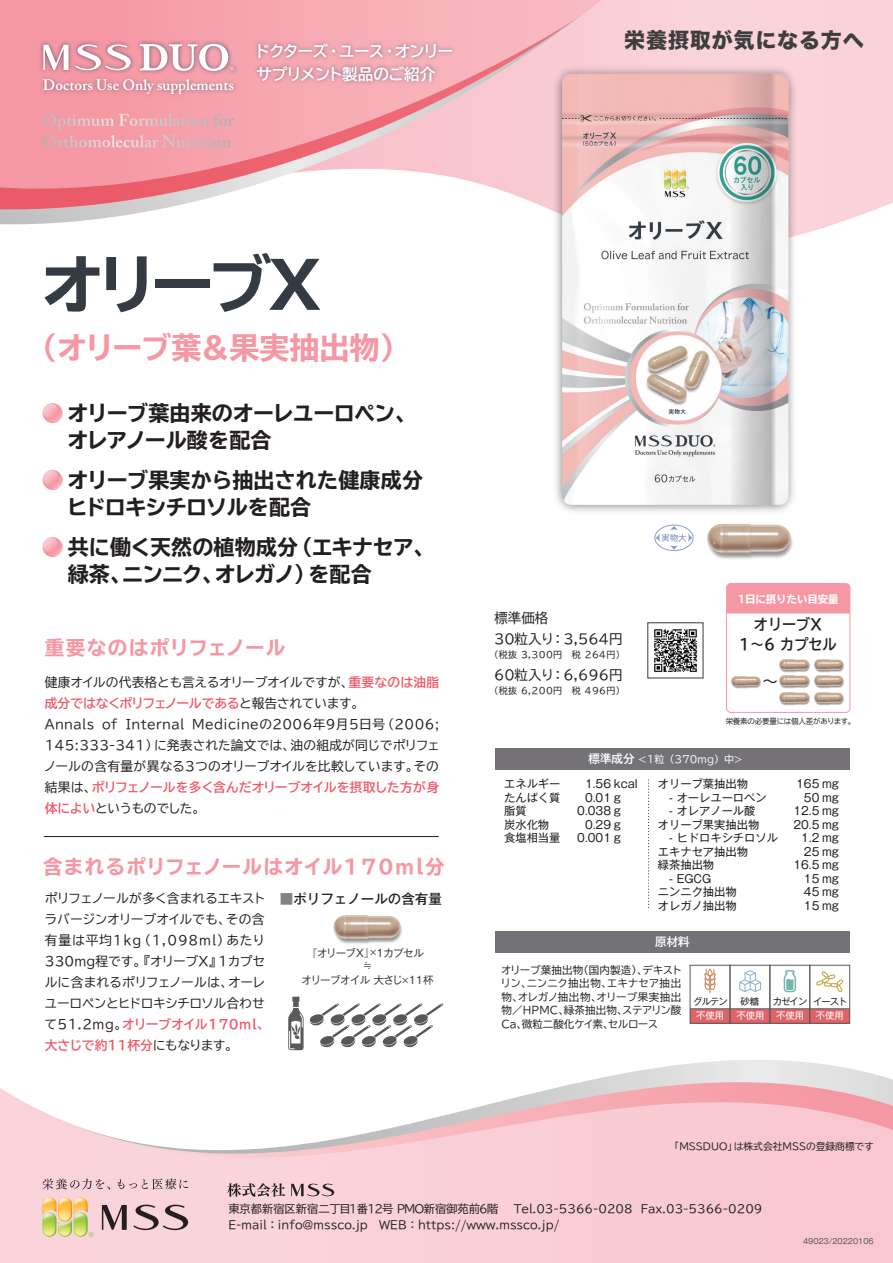
<style>
.page{position:relative;width:893px;height:1263px;background:#fff}
.page>*{position:absolute;margin:0;border:0;box-sizing:border-box;transform-origin:0 0}
.t1{font:700 expanded 63px "TBUD Go Std";letter-spacing:-.12em;color:#343b43}
.t2{font:700 expanded 30px "TBUD Go Std";color:#f598a3}
.t3{font:700 expanded 21px/27px "TBUD Go Std";letter-spacing:-.02em;color:#231f20}
.t4{font:700 expanded 21px/27px "TBUD Go Std";letter-spacing:.01em;color:#231f20}
.t5{font:21px "Hira Kaku Std W8";letter-spacing:.04em;color:#3e3e3f}
.t6{font:700 expanded 19.5px "TBUD Go Std";letter-spacing:.065em;color:#f598a3}
.t7{font:700 15.6px/22.5px "TBUD Go Std";letter-spacing:-.07em;color:#fff}
.t8{font:600 15px "Adobe Caslon Pro";color:#fff}
.t9{font:700 15px/19.5px "TBUD Go Std";color:#231f20;text-align:center;scale:.94 1}
.t10{font:15px "Hira Kaku Std W4";color:#231f20}
.t11{font:13.5px/21.1px "TBUD Go Std";color:#231f20}
.t12{font:500 13.5px "Gothic MB101 Pro";color:#231f20}
.t13{font:12.75px/21px "TBUD Go Std";letter-spacing:.005em;color:#231f20}
.t14{font:12.75px/21px "TBUD Go Std";letter-spacing:-.015em;color:#231f20}
.t15{font:700 11.55px "TBUD Go Std";color:#fff}
.t16{font:11.25px/13.5px "Gothic MB101 Pro";color:#231f20}
.t17{font:11.25px/16.2px "TBUD Go Std";color:#231f20}
.t18{font:10.5px/13.5px "TBUD Go Std";color:#231f20;text-align:justify}
.t19{font:10.5px "Gothic MB101 Pro";letter-spacing:-.07em;color:#3e3e3f}
.t20{font:10.5px "Gothic MB101 Pro";letter-spacing:-.09em;color:#3e3e3f}
.t21{font:700 expanded 10.5px "TBUD Go Std";letter-spacing:-.005em;color:#fff}
.t22{font:10.05px "TBUD Go Std";color:#fff}
.t23{font:9.75px "TBUD Go Std";color:#231f20}
.t24{font:9.3px "Gothic MB101 Pro";letter-spacing:-.1em;color:#231f20}
.t25{font:9.3px "Gothic MB101 Pro";color:#fff}
.t26{font:9px "TBUD Go Std";letter-spacing:.04em;color:#231f20}
.t27{font:9px "Gothic MB101 Pro";color:#3e3e3f}
.t28{font:7.5px "TBUD Go Std";letter-spacing:-.025em;color:#231f20}
.t29{font:7.5px "Gothic MB101 Pro";color:#57585a}
.s1{font-weight:700;color:#f05a67}
.s2{color:#808285}
.s3{font-size:9px}
.s4{font-weight:700;font-size:11.55px}
</style>
<div class="page">
<div style="left:602px;top:0;width:291px;height:234px;background:#fad3da"></div>
<svg style="left:0;top:212px;width:143px;height:13px"></svg>
<svg style="left:0;top:0;width:602px;height:212px;background:#f5b5bd"></svg>
<svg style="left:583px;top:1060px;width:310px;height:22px"></svg>
<svg style="left:0;top:1082px;width:893px;height:181px"></svg>
<svg style="left:227px;top:1183px;width:58px;height:14px"></svg>
<svg style="left:291px;top:1183px;width:43px;height:13px"></svg>
<div style="left:495px;top:932px;width:355px;height:21px;background:#747277"></div>
<div style="left:495px;top:749px;width:355px;height:21px;background:#747277"></div>
<svg style="left:43px;top:1178px;width:67px;height:12px"></svg>
<svg style="left:117px;top:1178px;width:71px;height:11px"></svg>
<img style="left:41px;top:1196px;width:49px;height:43px">
<svg style="left:102px;top:1204px;width:86px;height:26px;background:#b4999e"></svg>
<svg style="left:88px;top:1232px;width:6px;height:5px"></svg>
<div style="left:728px;top:583px;width:122px;height:30px;background:#f598a3"></div>
<div style="left:726px;top:583px;width:124px;height:130px;border:1px solid #f598a3;border-radius:4px"></div>
<img style="left:250px;top:37px;width:209px;height:79px">
<img style="left:36px;top:37px;width:205px;height:71px">
<svg style="left:140px;top:44px;width:94px;height:27px"></svg>
<svg style="left:43px;top:44px;width:88px;height:26px"></svg>
<svg style="left:43px;top:114px;width:191px;height:33px;background:#eca5ad"></svg>
<svg style="left:42px;top:404px;width:21px;height:19px"></svg>
<svg style="left:42px;top:470px;width:21px;height:20px"></svg>
<svg style="left:42px;top:537px;width:21px;height:20px"></svg>
<hr style="left:44px;top:836px;width:395px;height:1px;background:#231f20">
<img style="left:654px;top:629px;width:43px;height:44px">
<svg style="left:648px;top:780px;width:1px;height:128px"></svg>
<img style="left:548px;top:62px;width:254px;height:450px">
<img style="left:557px;top:70px;width:236px;height:439px">
<div style="left:690px;top:1009px;width:160px;height:14px;background:#df6367"></div>
<svg style="left:739px;top:970px;width:22px;height:22px"></svg>
<svg style="left:784px;top:970px;width:12px;height:22px"></svg>
<svg style="left:704px;top:968px;width:12px;height:25px"></svg>
<hr style="left:690px;top:1008px;width:160px;height:1px;background:#595a5c">
<div style="left:690px;top:965px;width:40px;height:59px;border:1px solid #595a5c"></div>
<div style="left:730px;top:965px;width:40px;height:59px;border:1px solid #595a5c"></div>
<div style="left:769px;top:965px;width:41px;height:59px;border:1px solid #595a5c"></div>
<div style="left:809px;top:965px;width:41px;height:59px;border:1px solid #595a5c"></div>
<svg style="left:816px;top:971px;width:27px;height:21px"></svg>
<div style="left:654px;top:525px;width:39px;height:26px;border:1px solid #8e9ec8;border-radius:50%"></div>
<svg style="left:656px;top:526px;width:36px;height:24px"></svg>
<img style="left:707px;top:523px;width:86px;height:36px">
<img style="left:779px;top:659px;width:31px;height:14px">
<img style="left:731px;top:676px;width:30px;height:13px">
<img style="left:779px;top:675px;width:31px;height:14px">
<img style="left:814px;top:659px;width:30px;height:14px">
<img style="left:779px;top:692px;width:31px;height:14px">
<img style="left:814px;top:692px;width:30px;height:14px">
<img style="left:814px;top:675px;width:30px;height:14px">
<svg style="left:288px;top:996px;width:16px;height:54px"></svg>
<svg style="left:310px;top:1003px;width:133px;height:45px"></svg>
<img style="left:333px;top:915px;width:69px;height:29px">
<p class="t8" style="left:43px;top:76px;width:193px">Doctors Use Only supplements</p>
<p class="t7" style="left:255px;top:40px;width:200px">ドクターズ・ユース・オンリーサプリメント製品のご紹介</p>
<h3 class="t5" style="left:624px;top:29px;width:241px">栄養摂取が気になる方へ</h3>
<h1 class="t1" style="left:41px;top:250px;width:287px">オリーブＸ</h1>
<h2 class="t2" style="left:27px;top:331px;width:384px">（オリーブ葉＆果実抽出物）</h2>
<h3 class="t3" style="left:67px;top:400px;width:350px">オリーブ葉由来のオーレユーロペン、オレアノール酸を配合</h3>
<h3 class="t4" style="left:67px;top:467px;width:357px">オリーブ果実から抽出された健康成分ヒドロキシチロソルを配合</h3>
<h3 class="t3" style="left:68px;top:534px;width:368px">共に働く天然の植物成分（エキナセア、緑茶、ニンニク、オレガノ）を配合</h3>
<h3 class="t6" style="left:45px;top:637px;width:242px">重要なのはポリフェノール</h3>
<p class="t13" style="left:44px;top:671px;width:398px">健康オイルの代表格とも言えるオリーブオイルですが、<span class="s1">重要なのは油脂成分ではなくポリフェノールである</span>と報告されています。<br>Annals of Internal Medicineの2006年9月5日号（2006; 145:333-341）に発表された論文では、油の組成が同じでポリフェノールの含有量が異なる3つのオリーブオイルを比較しています。その結果は、<span class="s1">ポリフェノールを多く含んだオリーブオイルを摂取した方が身体によい</span>というものでした。</p>
<h3 class="t6" style="left:43px;top:856px;width:403px">含まれるポリフェノールはオイル170ml分</h3>
<p class="t14" style="left:44px;top:888px;width:227px">ポリフェノールが多く含まれるエキストラバージンオリーブオイルでも、その含有量は平均1kg（1,098ml）あたり<br>330mg程です。『オリーブＸ』1カプセルに含まれるポリフェノールは、オーレユーロペンとヒドロキシチロソル合わせて51.2mg。<span class="s1">オリーブオイル170ml、大さじで約11杯分</span>にもなります。</p>
<p class="t12" style="left:280px;top:888px;width:163px"><span class="s2">■</span>ポリフェノールの含有量</p>
<p class="t20" style="left:306px;top:944px;width:119px">『オリーブＸ』<span class="s3">×</span>１カプセル</p>
<p class="t27" style="left:363px;top:958px;width:10px">≒</p>
<p class="t19" style="left:302px;top:972px;width:134px">オリーブオイル 大さじ<span class="s3">×</span>11杯</p>
<p class="t11" style="left:494px;top:607px;width:130px">標準価格<br>30粒入り：3,564円</p>
<p class="t26" style="left:489px;top:647px;width:137px">（税抜 3,300円　税 264円）</p>
<p class="t11" style="left:494px;top:664px;width:130px">60粒入り：6,696円</p>
<p class="t26" style="left:489px;top:683px;width:137px">（税抜 6,200円　税 496円）</p>
<p class="t21" style="left:736px;top:593px;width:104px">１日に摂りたい目安量</p>
<p class="t9" style="left:739px;top:615px;width:105px">オリーブX<br>1～6 カプセル</p>
<p class="t10" style="left:763px;top:670px;width:17px">～</p>
<p class="t28" style="left:726px;top:715px;width:131px">栄養素の必要量には個人差があります。</p>
<p class="t22" style="left:588px;top:751px;width:156px"><span class="s4">標準成分</span> &lt;1粒（370mg）中&gt;</p>
<p class="t16" style="left:504px;top:775px;width:58px">エネルギーたんぱく質脂質<br>炭水化物食塩相当量</p>
<p class="t16" style="left:585px;top:775px;width:54px">1.56 kcal</p>
<p class="t16" style="left:585px;top:789px;width:37px">0.01 g</p>
<p class="t16" style="left:577px;top:802px;width:45px">0.038 g</p>
<p class="t16" style="left:585px;top:816px;width:37px">0.29 g</p>
<p class="t16" style="left:577px;top:829px;width:45px">0.001 g</p>
<p class="t16" style="left:658px;top:775px;width:121px">オリーブ葉抽出物<br>　- オーレユーロぺン　- オレアノール酸<br>オリーブ果実抽出物<br>　- ヒドロキシチロソルエキナセア抽出物<br>緑茶抽出物<br>　- EGCG<br>ニンニク抽出物<br>オレガノ抽出物</p>
<p class="t16" style="left:793px;top:775px;width:47px;text-align:right">165 mg<br>50 mg<br>12.5 mg<br>20.5 mg<br>1.2 mg<br>25 mg<br>16.5 mg<br>15 mg<br>45 mg<br>15 mg</p>
<p class="t15" style="left:655px;top:932px;width:36px">原材料</p>
<p class="t18" style="left:500px;top:963px;width:183px">オリーブ葉抽出物（国内製造）、デキストリン、ニンニク抽出物、エキナセア抽出物、オレガノ抽出物、オリーブ果実抽出物／HPMC、緑茶抽出物、ステアリン酸Ca、微粒二酸化ケイ素、セルロース</p>
<p class="t24" style="left:693px;top:993px;width:36px">グルテン</p>
<p class="t24" style="left:741px;top:993px;width:20px">砂糖</p>
<p class="t24" style="left:773px;top:993px;width:76px">カゼイン イースト</p>
<p class="t25" style="left:696px;top:1008px;width:29px">不使用</p>
<p class="t25" style="left:736px;top:1008px;width:29px">不使用</p>
<p class="t25" style="left:776px;top:1008px;width:29px">不使用</p>
<p class="t25" style="left:816px;top:1008px;width:29px">不使用</p>
<p class="t23" style="left:670px;top:1138px;width:206px">「MSSDUO」は株式会社MSSの登録商標です</p>
<p class="t17" style="left:228px;top:1201px;width:536px">東京都新宿区新宿二丁目１番１２号ＰＭＯ新宿御苑前６階 　Tel.03-5366-0208 Fax.03-5366-0209<br>E-mail：info@mssco.jp　WEB：https://www.mssco.jp/</p>
<p class="t29" style="left:803px;top:1235px;width:72px">49023/20220106</p>
</div>
